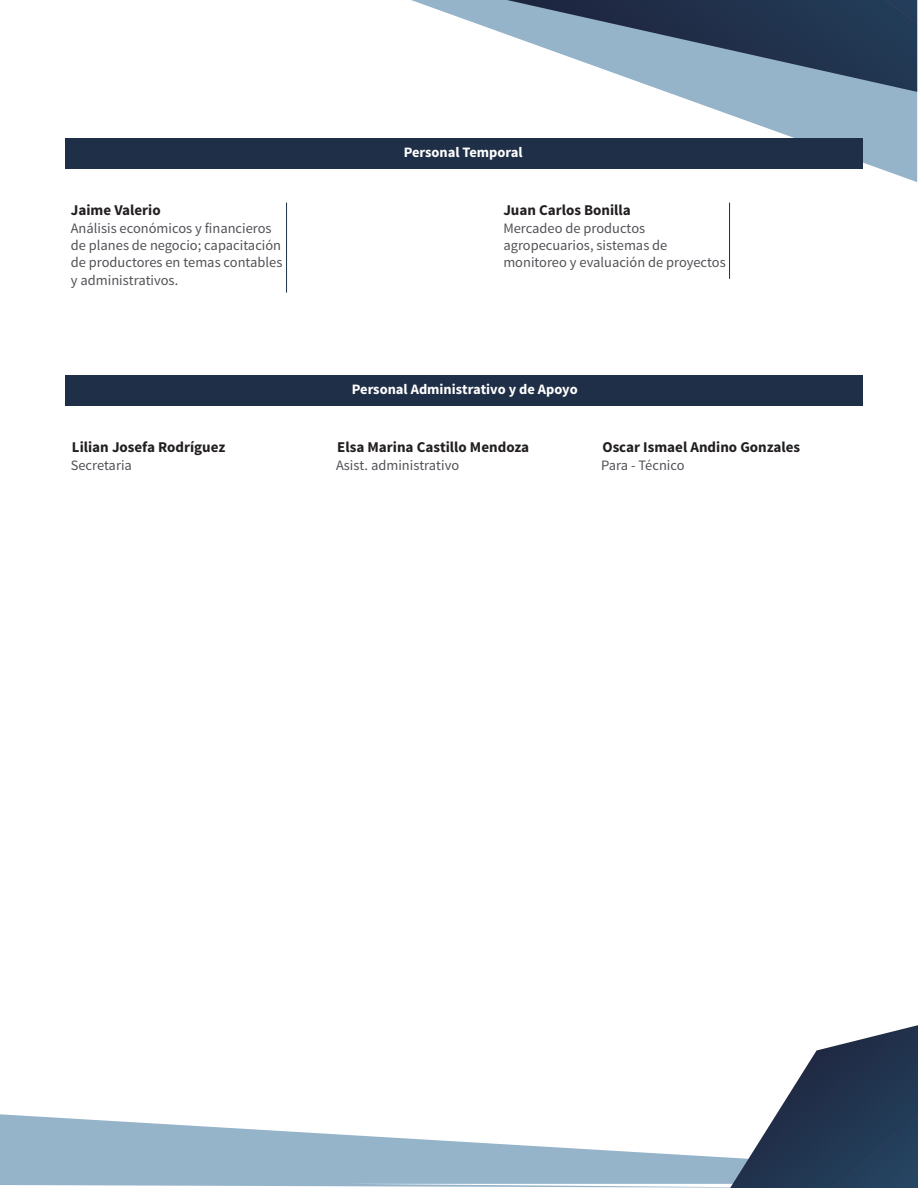
<style>
.page{position:relative;width:918px;height:1188px;background:#fff}
.page>*{position:absolute;margin:0;border:0;box-sizing:border-box;transform-origin:0 0}
.t1{font:700 15px "Source Sans Pro";color:#231f20}
.t2{font:14.4px/17.2px "Source Sans Pro";color:#525157}
.t3{font:700 14.4px "Source Sans Pro";color:#fff}
</style>
<div class="page">
<svg style="left:0;top:1114px;width:730px;height:74px;fill:#95b3c9"></svg>
<svg style="left:411px;top:0;width:506px;height:182px"></svg>
<svg style="left:507px;top:0;width:410px;height:92px;background:#677c92"></svg>
<svg style="left:730px;top:1025px;width:188px;height:163px"></svg>
<div style="left:65px;top:138px;width:797px;height:30px;background:#1f2f47"></div>
<hr style="left:286px;top:203px;width:1px;height:90px;background:#1f2f47">
<hr style="left:729px;top:203px;width:1px;height:76px;background:#1f2f47">
<div style="left:65px;top:375px;width:797px;height:30px;background:#1f2f47"></div>
<p class="t3" style="left:404px;top:143px;width:121px">Personal Temporal</p>
<p class="t1" style="left:71px;top:200px;width:91px">Jaime Valerio</p>
<p class="t2" style="left:71px;top:220px;width:213px">Análisis económicos y financieros de planes de negocio; capacitación de productores en temas contables y administrativos.</p>
<p class="t1" style="left:503px;top:200px;width:129px">Juan Carlos Bonilla</p>
<p class="t2" style="left:503px;top:220px;width:224px">Mercadeo de productos agropecuarios, sistemas de monitoreo y evaluación de proyectos</p>
<p class="t3" style="left:352px;top:380px;width:227px">Personal Administrativo y de Apoyo</p>
<p class="t1" style="left:72px;top:437px;width:155px">Lilian Josefa Rodríguez</p>
<p class="t1" style="left:337px;top:437px;width:193px">Elsa Marina Castillo Mendoza</p>
<p class="t1" style="left:602px;top:437px;width:199px">Oscar Ismael Andino Gonzales</p>
<p class="t2" style="left:71px;top:457px;width:63px">Secretaria</p>
<p class="t2" style="left:336px;top:457px;width:125px">Asist. administrativo</p>
<p class="t2" style="left:601px;top:457px;width:85px">Para - Técnico</p>
</div>
